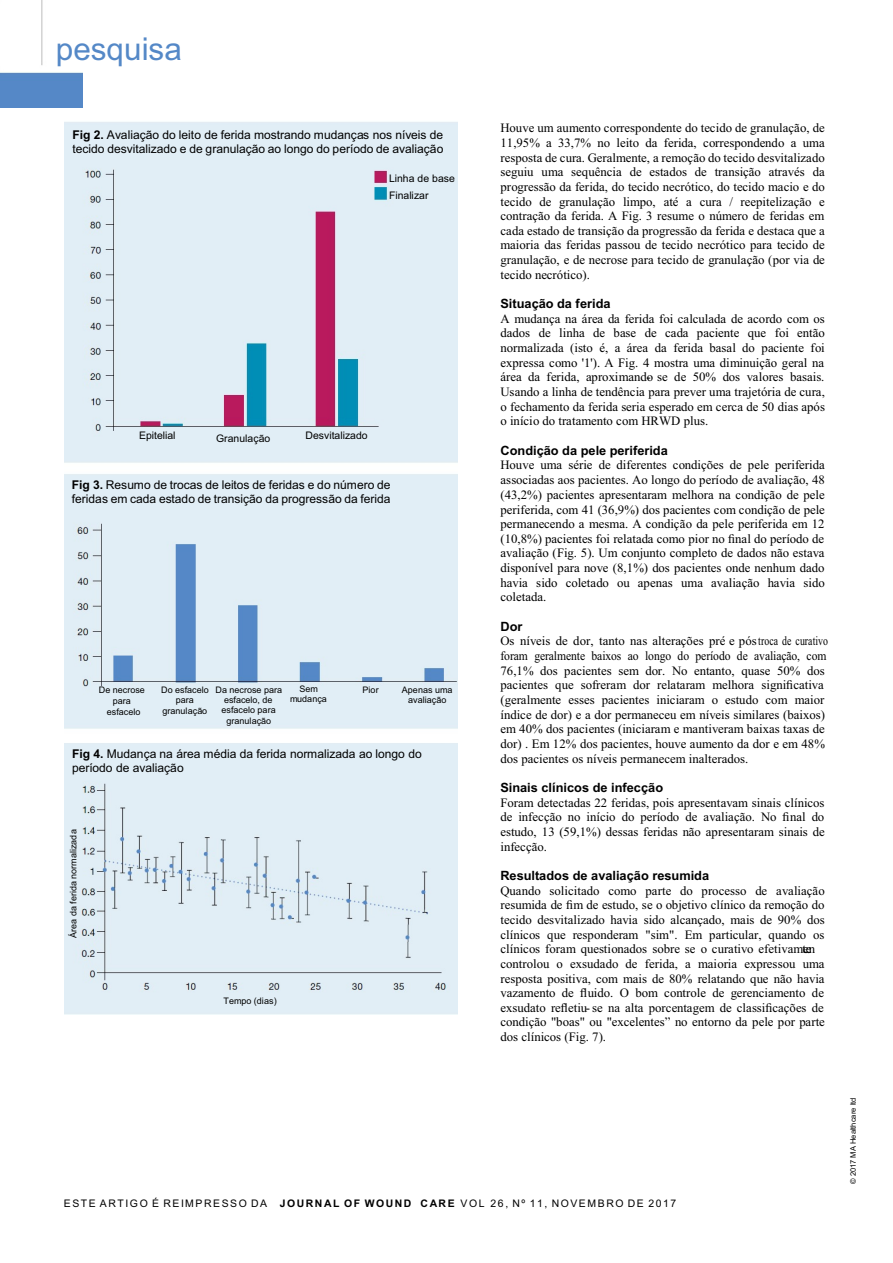
<style>
.page{position:relative;width:893px;height:1263px;background:#fff}
.page>*{position:absolute;margin:0;border:0;box-sizing:border-box;transform-origin:0 0}
.t1{font:31.5px "Arial";color:#5488c7}
.t2{font:12.75px/14.7px "Times New Roman";color:#000;text-align:justify}
.t3{font:700 12.75px "Arial";color:#000}
.t4{font:12px/14.1px "Arial";color:#000}
.t5{font:10.5px "Arial";letter-spacing:.145em;color:#000}
.t6{font:10.5px/17.1px "Arial";letter-spacing:.005em;color:#000}
.t7{font:9px/10.5px "Arial";color:#000;text-align:center}
.t8{font:7.5px "Arial";color:#000}
.s1{font-weight:700}
</style>
<div class="page">
<img style="left:0;top:0;width:83px;height:108px">
<img style="left:64px;top:122px;width:393px;height:893px">
<h1 class="t1" style="left:56px;top:37px;width:128px">pesquisa</h1>
<p class="t4" style="left:72px;top:129px;width:372px"><span class="s1">Fig 2.</span> Avaliação do leito de ferida mostrando mudanças nos níveis de tecido desvitalizado e de granulação ao longo do período de avaliação</p>
<p class="t6" style="left:389px;top:170px;width:68px">Linha de base<br>Finalizar</p>
<p class="t6" style="left:139px;top:428px;width:38px">Epitelial</p>
<p class="t6" style="left:216px;top:430px;width:56px">Granulação</p>
<p class="t6" style="left:305px;top:428px;width:64px">Desvitalizado</p>
<p class="t4" style="left:72px;top:479px;width:320px"><span class="s1">Fig 3.</span> Resumo de trocas de leitos de feridas e do número de feridas em cada estado de transição da progressão da ferida</p>
<p class="t7" style="left:161px;top:685px;width:49px">Do esfacelo para granulação</p>
<p class="t7" style="left:215px;top:685px;width:68px">Da necrose para esfacelo, de esfacelo para granulação</p>
<p class="t7" style="left:290px;top:684px;width:38px">Sem mudança</p>
<p class="t7" style="left:362px;top:686px;width:18px">Pior</p>
<p class="t4" style="left:72px;top:748px;width:351px"><span class="s1">Fig 4.</span> Mudança na área média da ferida normalizada ao longo do período de avaliação</p>
<p class="t7" style="left:99px;top:686px;width:48px">De necrose para esfacelo</p>
<p class="t7" style="left:402px;top:685px;width:52px">Apenas uma avaliação</p>
<p class="t7" style="left:69px;top:938px;width:110px;rotate:-90deg">Área da ferida normalizada</p>
<p class="t7" style="left:223px;top:996px;width:55px">Tempo (dias)</p>
<p class="t2" style="left:500px;top:122px;width:326px">Houve um aumento correspondente do tecido de granulação, de 11,95% a 33,7% no leito da ferida, correspondendo a uma resposta de cura. Geralmente, a remoção do tecido desvitalizado seguiu uma sequência de estados de transição através da progressão da ferida, do tecido necrótico, do tecido macio e do tecido de granulação limpo, até a cura / reepitelização e contração da ferida. A Fig. 3 resume o número de feridas em cada estado de transição da progressão da ferida e destaca que a maioria das feridas passou de tecido necrótico para tecido de granulação, e de necrose para tecido de granulação (por via de tecido necrótico).</p>
<p class="t3" style="left:500px;top:299px;width:112px">Situação da ferida</p>
<p class="t2" style="left:500px;top:312px;width:326px">A mudança na área da ferida foi calculada de acordo com os dados de linha de base de cada paciente que foi então normalizada (isto é, a área da ferida basal do paciente foi expressa como '1'). A Fig. 4 mostra uma diminuição geral na área da ferida, aproximand-o se de 50% dos valores basais.<br>Usando a linha de tendência para prever uma trajetória de cura, o fechamento da ferida seria esperado em cerca de 50 dias após o início do tratamento com HRWD plus.</p>
<p class="t3" style="left:500px;top:446px;width:169px">Condição da pele periferida</p>
<p class="t2" style="left:500px;top:459px;width:326px">Houve uma série de diferentes condições de pele periferida associadas aos pacientes. Ao longo do período de avaliação, 48 (43,2%) pacientes apresentaram melhora na condição de pele periferida, com 41 (36,9%) dos pacientes com condição de pele permanecendo a mesma. A condição da pele periferida em 12 (10,8%) pacientes foi relatada como pior no final do período de avaliação (Fig. 5). Um conjunto completo de dados não estava disponível para nove (8,1%) dos pacientes onde nenhum dado havia sido coletado ou apenas uma avaliação havia sido coletada.</p>
<p class="t3" style="left:500px;top:622px;width:24px">Dor</p>
<p class="t2" style="left:500px;top:635px;width:329px;text-align:left">Os níveis de dor, tanto nas alterações pré e póstroca de curativo foram geralmente baixos ao longo do período de avaliação, com 76,1% dos pacientes sem dor. No entanto, quase 50% dos pacientes que sofreram dor relataram melhora significativa (geralmente esses pacientes iniciaram o estudo com maior índice de dor) e a dor permaneceu em níveis similares (baixos) em 40% dos pacientes (iniciaram e mantiveram baixas taxas de dor) . Em 12% dos pacientes, houve aumento da dor e em 48% dos pacientes os níveis permanecem inalterados.</p>
<p class="t3" style="left:500px;top:783px;width:164px">Sinais clínicos de infecção</p>
<p class="t2" style="left:500px;top:796px;width:326px">Foram detectadas 22 feridas, pois apresentavam sinais clínicos de infecção no início do período de avaliação. No final do estudo, 13 (59,1%) dessas feridas não apresentaram sinais de infecção.</p>
<p class="t3" style="left:500px;top:871px;width:210px">Resultados de avaliação resumida</p>
<p class="t2" style="left:500px;top:884px;width:326px">Quando solicitado como parte do processo de avaliação resumida de fim de estudo, se o objetivo clínico da remoção do tecido desvitalizado havia sido alcançado, mais de 90% dos clínicos que responderam "sim". Em particular, quando os clínicos foram questionados sobre se o curativo efetivamte</p>
<p class="t2" style="left:500px;top:943px;width:326px;text-align:left;text-indent:303px">en controlou o exsudado de ferida, a maioria expressou uma resposta positiva, com mais de 80% relatando que não havia vazamento de fluido. O bom controle de gerenciamento de exsudato refletiu- se na alta porcentagem de classificações de condição "boas" ou "excelentes” no entorno da pele por parte dos clínicos (Fig. 7).</p>
<p class="t5" style="left:64px;top:1200px;width:613px">ESTE ARTIGO É REIMPRESSO DA <span class="s1">JOURNAL OF WOUND CARE</span> VOL 26, Nº 11, NOVEMBRO DE 2017</p>
<p class="t8" style="left:850px;top:1184px;width:88px;rotate:-90deg">© 2017 MA Healthcare ltd</p>
</div>
